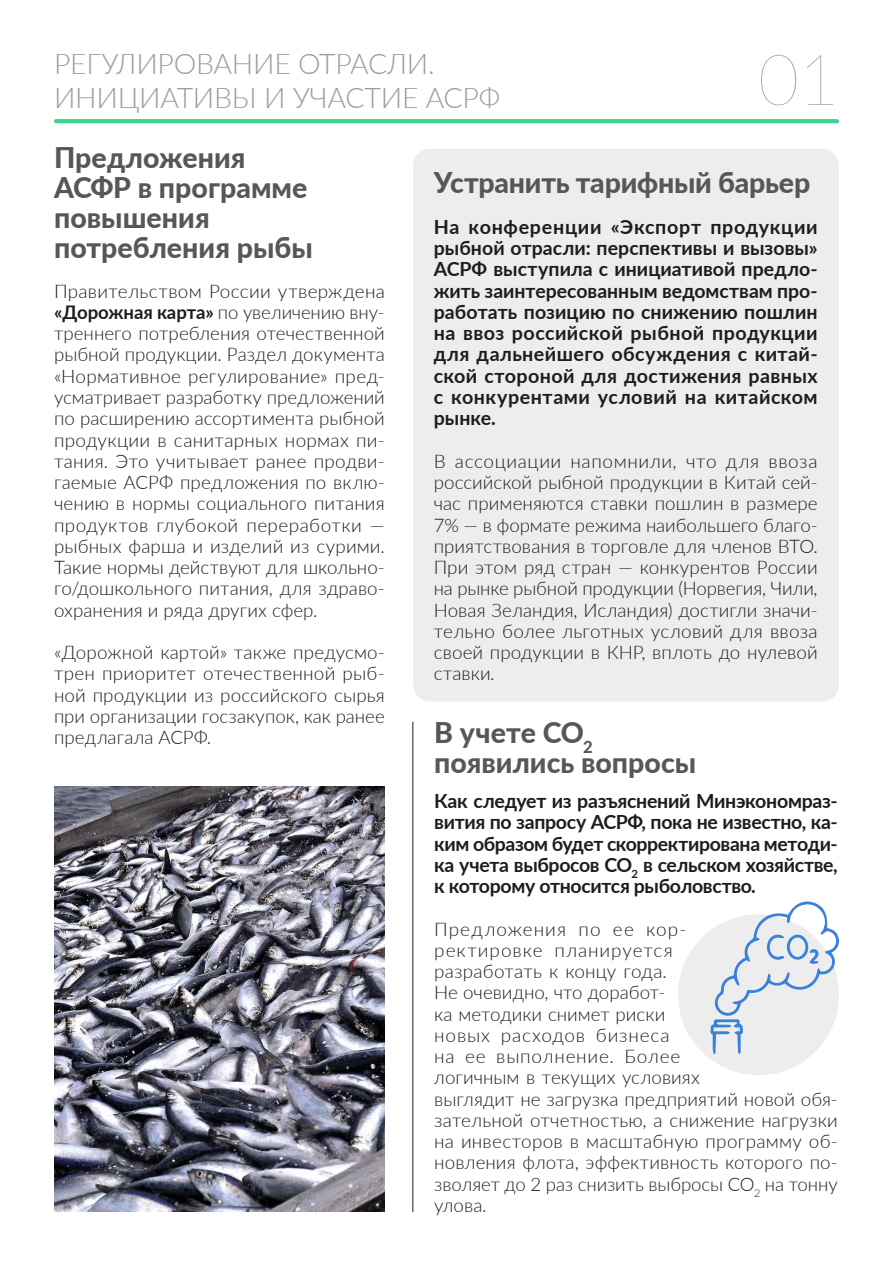
<style>
.page{position:relative;width:893px;height:1263px;background:#fff}
.page>*{position:absolute;margin:0;border:0;box-sizing:border-box;transform-origin:0 0}
.t1{font:100 70.5px "Lato";color:#9d9d9d}
.t2{font:900 28.5px/30px "Lato";color:#575756}
.t3{font:300 28.5px/34.2px "Lato";letter-spacing:-.01em;color:#9d9d9d}
.t4{font:700 19.5px/21.3px "Lato";color:#1d1d1b;text-align:justify}
.t5{font:300 18.75px/21.3px "Lato";letter-spacing:.005em;color:#1d1d1b;text-align:justify}
.s1{font-weight:700}
</style>
<div class="page">
<svg style="left:54px;top:119px;width:785px;height:4px;background:#3ed48d"></svg>
<div style="left:413px;top:149px;width:426px;height:553px;background:#ededed;border-radius:17px"></div>
<hr style="left:412px;top:722px;width:1px;height:490px;background:#1d1d1b">
<img style="left:54px;top:787px;width:331px;height:425px">
<div style="left:678px;top:914px;width:161px;height:161px;background:#ededed;border-radius:50%"></div>
<svg style="left:710px;top:901px;width:129px;height:153px"></svg>
<h2 class="t3" style="left:54px;top:46px;width:448px">РЕГУЛИРОВАНИЕ ОТРАСЛИ.<br>ИНИЦИАТИВЫ И УЧАСТИЕ АСРФ</h2>
<h2 class="t2" style="left:54px;top:142px;width:260px">Предложения<br>АСФР в программе повышения потребления рыбы</h2>
<p class="t5" style="left:54px;top:280px;width:332px">Правительством России утверждена <span class="s1">«Дорожная карта»</span> по увеличению вну&shy;треннего потребления отечественной рыбной продукции. Раздел документа «Нормативное регулирование» пред&shy;усматривает разработку предложений по расширению ассортимента рыбной продукции в санитарных нормах пи&shy;тания. Это учитывает ранее продви&shy;гаемые АСРФ предложения по вклю&shy;чению в нормы социального питания продуктов глубокой переработки — рыбных фарша и изделий из сурими.<br>Такие нормы действуют для школьно&shy;го/дошкольного питания, для здраво&shy;охранения и ряда других сфер.</p>
<p class="t5" style="left:54px;top:641px;width:332px">«Дорожной картой» также предусмо&shy;трен приоритет отечественной рыб&shy;ной продукции из российского сырья при организации госзакупок, как ранее предлагала АСРФ.</p>
<h1 class="t1" style="left:758px;top:32px;width:83px">01</h1>
<h2 class="t2" style="left:434px;top:166px;width:378px">Устранить тарифный барьер</h2>
<p class="t4" style="left:434px;top:215px;width:385px">На конференции «Экспорт продукции рыбной отрасли: перспективы и вызовы» АСРФ выступила с инициативой предло&shy;жить заинтересованным ведомствам про&shy;работать позицию по снижению пошлин на ввоз российской рыбной продукции для дальнейшего обсуждения с китай&shy;ской стороной для достижения равных с конкурентами условий на китайском рынке.</p>
<p class="t5" style="left:434px;top:450px;width:385px">В ассоциации напомнили, что для ввоза российской рыбной продукции в Китай сей&shy;час применяются ставки пошлин в размере 7% — в формате режима наибольшего благо&shy;приятствования в торговле для членов ВТО.<br>При этом ряд стран — конкурентов России на рынке рыбной продукции (Норвегия, Чили, Новая Зеландия, Исландия) достигли значи&shy;тельно более льготных условий для ввоза своей продукции в КНР, вплоть до нулевой ставки.</p>
<h2 class="t2" style="left:434px;top:716px;width:263px">В учете СО<sub>2 </sub>появились вопросы</h2>
<p class="t4" style="left:434px;top:789px;width:405px">Как следует из разъяснений Минэкономраз&shy;вития по запросу АСРФ, пока не известно, ка&shy;ким образом будет скорректирована методи&shy;ка учета выбросов СО<sub>2</sub> в сельском хозяйстве, к которому относится рыболовство.</p>
<p class="t5" style="left:434px;top:917px;width:405px;text-align:left">Предложения по ее кор-<br>ректировке планируется<br>разработать к концу года.<br>Не очевидно, что доработ-<br>ка методики снимет риски<br>новых расходов бизнеса<br>на ее выполнение. Более<br>логичным в текущих условиях<br>выглядит не загрузка предприятий новой обя&shy;зательной отчетностью, а снижение нагрузки на инвесторов в масштабную программу об&shy;новления флота, эффективность которого по&shy;зволяет до 2 раз снизить выбросы СО<sub>2</sub> на тонну улова.</p>
</div>
